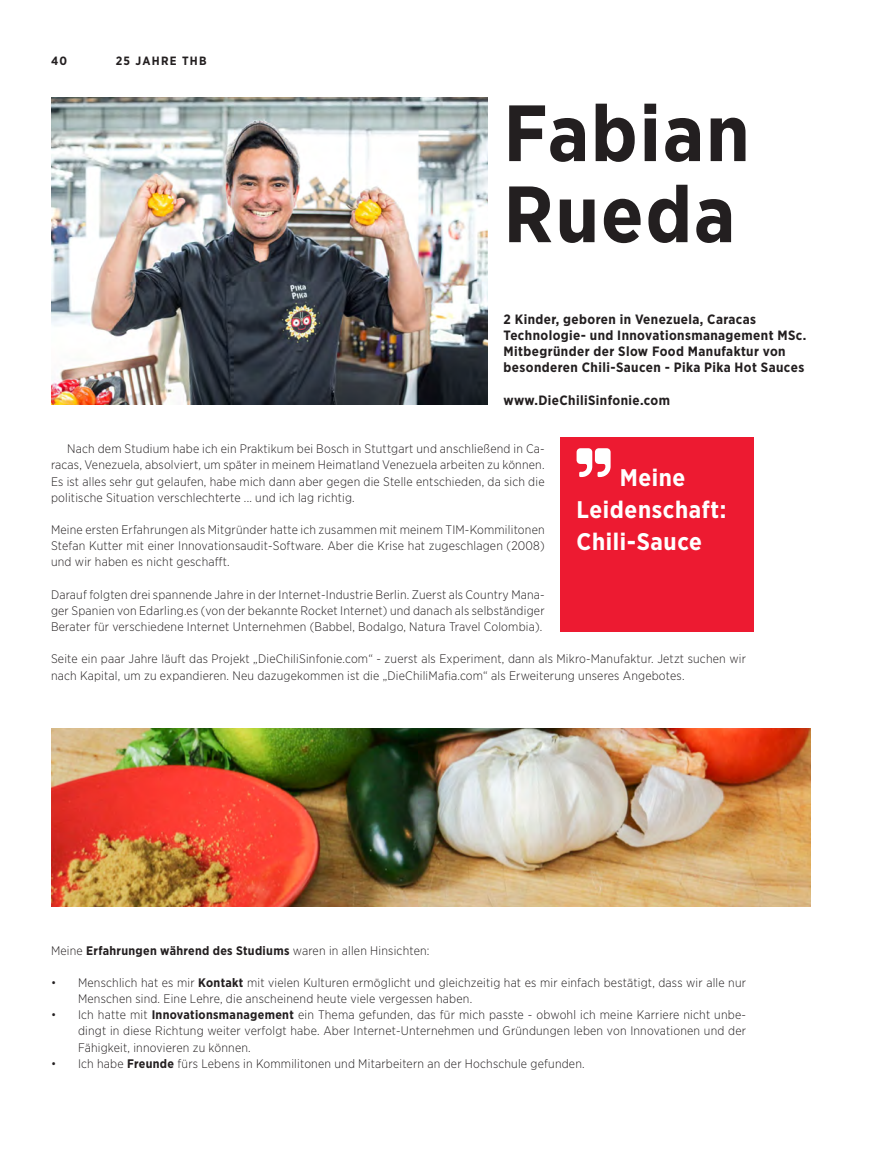
<style>
.page{position:relative;width:872px;height:1149px;background:#fff}
.page>*{position:absolute;margin:0;border:0;box-sizing:border-box;transform-origin:0 0}
.Headline_Großer_Open{font:700 79.5px "Gotham Narrow";letter-spacing:.025em;color:#231f20}
.Headline{font:700 79.5px "Gotham Narrow";letter-spacing:.025em;color:#231f20}
.t1{font:700 24px/32.2px "Gotham Narrow";letter-spacing:.025em;color:#fff}
.Headline_Kleine_Meld{font:700 13.5px "Gotham Narrow";letter-spacing:.03em;color:#231f20}
.Fliesstext{font:300 12.3px/16.2px "Gotham Narrow";letter-spacing:.015em;color:#231f20;text-align:justify}
.Fliesstext_ohne_Einr{font:300 12.3px/16.2px "Gotham Narrow";letter-spacing:.015em;color:#231f20;text-align:justify}
.Fliesstext_ohne_Einr-2{font:700 12.3px "Gotham Narrow";letter-spacing:.025em;color:#231f20}
.t2{font:700 12px "Gotham Narrow";letter-spacing:.11em;color:#231f20}
.s1{font-weight:300}
.s2{font-weight:700}
</style>
<div class="page">
<img style="left:51px;top:97px;width:436px;height:307px">
<img style="left:51px;top:728px;width:759px;height:177px">
<div style="left:560px;top:437px;width:194px;height:194px;background:#ed1a31"></div>
<svg style="left:576px;top:448px;width:34px;height:29px"></svg>
<p class="t2" style="left:51px;top:53px;width:18px">40</p>
<p class="t2" style="left:116px;top:53px;width:92px">25 JAHRE THB</p>
<p class="Headline_Großer_Open" style="left:503px;top:82px;width:247px">Fabian</p>
<p class="Headline" style="left:503px;top:163px;width:233px">Rueda</p>
<p class="Headline_Kleine_Meld" style="left:503px;top:310px;width:254px">2 Kinder, geboren in Venezuela, Caracas</p>
<p class="Headline_Kleine_Meld" style="left:503px;top:326px;width:304px">Technologie- und Innovationsmanagement MSc.</p>
<p class="Headline_Kleine_Meld" style="left:503px;top:342px;width:283px">Mitbegründer der Slow Food Manufaktur von</p>
<p class="Headline_Kleine_Meld" style="left:503px;top:359px;width:302px">besonderen Chili-Saucen - Pika Pika Hot Sauces</p>
<p class="Headline_Kleine_Meld" style="left:503px;top:391px;width:168px">www.DieChiliSinfonie.com</p>
<p class="Fliesstext" style="left:51px;top:440px;width:495px;text-indent:16px">Nach dem Studium habe ich ein Praktikum bei Bosch in Stuttgart und anschließend in Ca&shy;racas, Venezuela, absolviert, um später in meinem Heimatland Venezuela arbeiten zu können.<br>Es ist alles sehr gut gelaufen, habe mich dann aber gegen die Stelle entschieden, da sich die politische Situation verschlechterte ... und ich lag richtig.</p>
<p class="Fliesstext_ohne_Einr" style="left:51px;top:521px;width:495px">Meine ersten Erfahrungen als Mitgründer hatte ich zusammen mit meinem TIM-Kommilitonen Stefan Kutter mit einer Innovationsaudit-Software. Aber die Krise hat zugeschlagen (2008) und wir haben es nicht geschafft.</p>
<p class="Fliesstext_ohne_Einr" style="left:51px;top:586px;width:495px">Darauf folgten drei spannende Jahre in der Internet-Industrie Berlin. Zuerst als Country Mana&shy;ger Spanien von Edarling.es (von der bekannte Rocket Internet) und danach als selbständiger Berater für verschiedene Internet Unternehmen (Babbel, Bodalgo, Natura Travel Colombia).</p>
<p class="Fliesstext_ohne_Einr" style="left:51px;top:650px;width:696px">Seite ein paar Jahre läuft das Projekt „DieChiliSinfonie.com“ - zuerst als Experiment, dann als Mikro-Manufaktur. Jetzt suchen wir nach Kapital, um zu expandieren. Neu dazugekommen ist die „DieChiliMafia.com“ als Erweiterung unseres Angebotes.</p>
<p class="t1" style="left:576px;top:460px;width:151px;text-indent:43px">Meine<br>Leidenschaft:<br>Chili-Sauce</p>
<p class="Fliesstext_ohne_Einr-2" style="left:51px;top:941px;width:380px"><span class="s1">Meine</span> Erfahrungen während des Studiums <span class="s1">waren in allen Hinsichten:</span></p>
<p class="Fliesstext" style="left:78px;top:973px;width:669px;text-indent:-27px">• Menschlich hat es mir <span class="s2">Kontakt</span> mit vielen Kulturen ermöglicht und gleichzeitig hat es mir einfach bestätigt, dass wir alle nur<br>Menschen sind. Eine Lehre, die anscheinend heute viele vergessen haben.</p>
<p class="Fliesstext" style="left:78px;top:1006px;width:669px;text-indent:-27px">• Ich hatte mit <span class="s2">Innovationsmanagement</span> ein Thema gefunden, das für mich passte - obwohl ich meine Karriere nicht unbe&shy;dingt in diese Richtung weiter verfolgt habe. Aber Internet-Unternehmen und Gründungen leben von Innovationen und der Fähigkeit, innovieren zu können.</p>
<p class="Fliesstext" style="left:51px;top:1054px;width:535px">• Ich habe <span class="s2">Freunde</span> fürs Lebens in Kommilitonen und Mitarbeitern an der Hochschule gefunden.</p>
</div>
